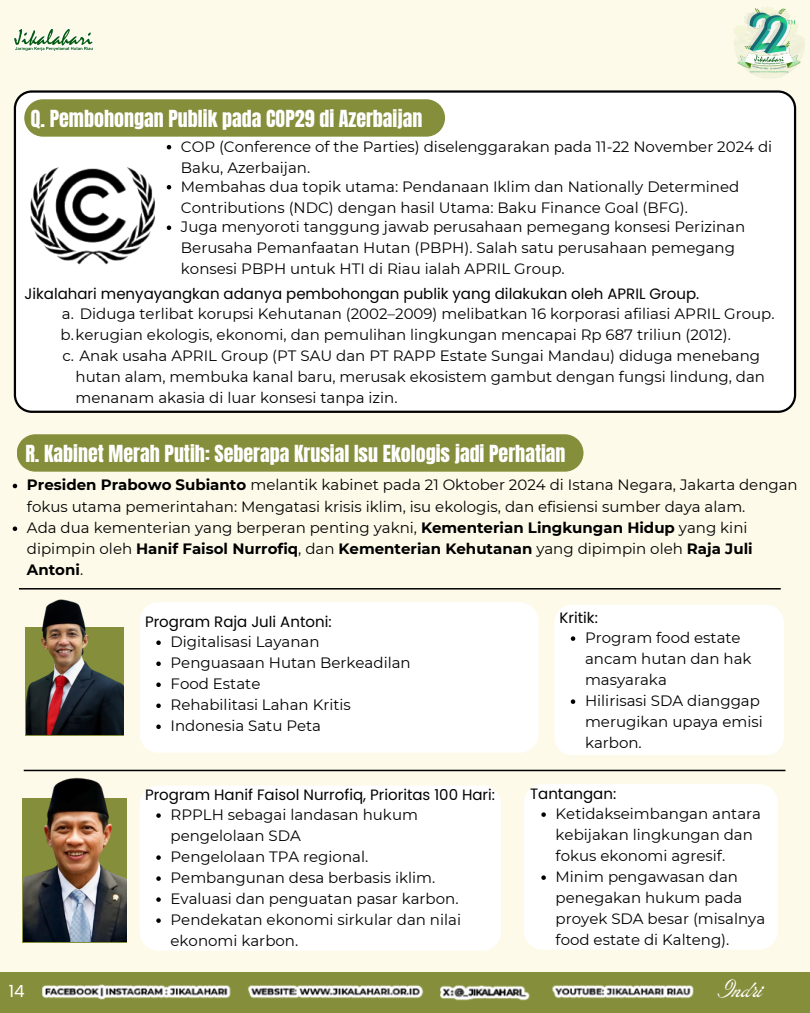
<style>
.page{position:relative;width:810px;height:1013px;background:#fff}
.page>*{position:absolute;margin:0;border:0;box-sizing:border-box;transform-origin:0 0}
.t1{font:24px "ED Lavonia";color:#fff}
.t2{font:20px "Anton";color:#fff}
.t3{font:16.7px "Poppins";color:#fff}
.t4{font:15px/21px "Montserrat";color:#000}
.t5{font:15px "Poppins";color:#000}
.s1{font-weight:700}
</style>
<div class="page">
<div style="left:0;top:0;width:810px;height:1012px;background:#fefae9"></div>
<img style="left:13px;top:28px;width:81px;height:24px">
<img style="left:734px;top:6px;width:71px;height:73px">
<div style="left:14px;top:90px;width:782px;height:323px;background:#fff"></div>
<svg style="left:24px;top:99px;width:421px;height:38px;background:#899242"></svg>
<img style="left:26px;top:155px;width:132px;height:123px">
<div style="left:17px;top:434px;width:567px;height:37px;background:#858e3b"></div>
<hr style="left:19px;top:588px;width:762px;height:1px;background:#000">
<img style="left:23px;top:777px;width:103px;height:165px">
<img style="left:27px;top:600px;width:97px;height:135px">
<div style="left:140px;top:602px;width:399px;height:150px;background:#fff"></div>
<svg style="left:167px;top:145px;width:4px;height:4px"></svg>
<svg style="left:167px;top:185px;width:4px;height:4px"></svg>
<svg style="left:167px;top:225px;width:4px;height:5px"></svg>
<svg style="left:13px;top:484px;width:4px;height:4px"></svg>
<svg style="left:13px;top:526px;width:4px;height:5px"></svg>
<svg style="left:156px;top:640px;width:5px;height:5px"></svg>
<svg style="left:156px;top:661px;width:5px;height:5px"></svg>
<svg style="left:156px;top:682px;width:5px;height:5px"></svg>
<svg style="left:156px;top:703px;width:5px;height:5px"></svg>
<svg style="left:156px;top:724px;width:5px;height:5px"></svg>
<div style="left:140px;top:786px;width:361px;height:164px;background:#fff"></div>
<svg style="left:156px;top:813px;width:5px;height:4px"></svg>
<svg style="left:156px;top:855px;width:5px;height:4px"></svg>
<svg style="left:156px;top:876px;width:5px;height:4px"></svg>
<svg style="left:156px;top:897px;width:5px;height:4px"></svg>
<svg style="left:156px;top:918px;width:5px;height:4px"></svg>
<div style="left:524px;top:784px;width:254px;height:165px;background:#fff"></div>
<svg style="left:541px;top:812px;width:5px;height:4px"></svg>
<svg style="left:541px;top:875px;width:5px;height:4px"></svg>
<div style="left:554px;top:604px;width:230px;height:151px;background:#fff"></div>
<svg style="left:571px;top:636px;width:4px;height:5px"></svg>
<svg style="left:571px;top:699px;width:4px;height:5px"></svg>
<hr style="left:24px;top:769px;width:761px;height:2px;background:#000">
<div style="left:0;top:971px;width:809px;height:41px;background:#858e3b"></div>
<img style="left:42px;top:984px;width:652px;height:17px">
<p class="t2" style="left:31px;top:104px;width:393px">Q. Pembohongan Publik pada COP29 di Azerbaijan</p>
<h2 class="t4" style="left:181px;top:136px;width:593px">COP (Conference of the Parties) diselenggarakan pada 11-22 November 2024 di<br>Baku, Azerbaijan.</h2>
<p class="t4" style="left:181px;top:176px;width:560px">Membahas dua topik utama: Pendanaan Iklim dan Nationally Determined<br>Contributions (NDC) dengan hasil Utama: Baku Finance Goal (BFG).</p>
<p class="t4" style="left:181px;top:216px;width:566px">Juga menyoroti tanggung jawab perusahaan pemegang konsesi Perizinan<br>Berusaha Pemanfaatan Hutan (PBPH). Salah satu perusahaan pemegang konsesi PBPH untuk HTI di Riau ialah APRIL Group.</p>
<p class="t5" style="left:25px;top:283px;width:676px">Jikalahari menyayangkan adanya pembohongan publik yang dilakukan oleh APRIL Group.</p>
<p class="t4" style="left:62px;top:303px;width:714px">a. Diduga terlibat korupsi Kehutanan (2002–2009) melibatkan 16 korporasi afiliasi APRIL Group.</p>
<p class="t4" style="left:61px;top:324px;width:672px">b.kerugian ekologis, ekonomi, dan pemulihan lingkungan mencapai Rp 687 triliun (2012).</p>
<p class="t4" style="left:76px;top:345px;width:691px;text-indent:-13px">c. Anak usaha APRIL Group (PT SAU dan PT RAPP Estate Sungai Mandau) diduga menebang hutan alam, membuka kanal baru, merusak ekosistem gambut dengan fungsi lindung, dan menanam akasia di luar konsesi tanpa izin.</p>
<p class="t2" style="left:25px;top:439px;width:542px">R. Kabinet Merah Putih: Seberapa Krusial Isu Ekologis jadi Perhatian</p>
<p class="t4" style="left:27px;top:474px;width:772px"><span class="s1">Presiden Prabowo Subianto</span> melantik kabinet pada 21 Oktober 2024 di Istana Negara, Jakarta dengan fokus utama pemerintahan: Mengatasi krisis iklim, isu ekologis, dan efisiensi sumber daya alam.</p>
<p class="t4" style="left:27px;top:517px;width:727px">Ada dua kementerian yang berperan penting yakni, <span class="s1">Kementerian Lingkungan Hidup</span> yang kini dipimpin oleh <span class="s1">Hanif Faisol Nurrofiq</span>, dan <span class="s1">Kementerian Kehutanan</span> yang dipimpin oleh <span class="s1">Raja Juli<br>Antoni</span>.</p>
<h2 class="t5" style="left:145px;top:611px;width:188px">Program Raja Juli Antoni:</h2>
<p class="t4" style="left:171px;top:631px;width:151px">Digitalisasi Layanan</p>
<p class="t4" style="left:171px;top:652px;width:242px">Penguasaan Hutan Berkeadilan</p>
<p class="t4" style="left:171px;top:673px;width:91px">Food Estate</p>
<p class="t4" style="left:171px;top:694px;width:182px">Rehabilitasi Lahan Kritis</p>
<p class="t4" style="left:171px;top:715px;width:152px">Indonesia Satu Peta</p>
<p class="t5" style="left:560px;top:607px;width:40px">Kritik:</p>
<p class="t4" style="left:585px;top:627px;width:168px">Program food estate ancam hutan dan hak masyaraka</p>
<p class="t4" style="left:585px;top:690px;width:179px">Hilirisasi SDA dianggap merugikan upaya emisi karbon.</p>
<p class="t5" style="left:145px;top:784px;width:352px">Program Hanif Faisol Nurrofiq, Prioritas 100 Hari:</p>
<p class="t4" style="left:171px;top:804px;width:249px">RPPLH sebagai landasan hukum pengelolaan SDA</p>
<p class="t4" style="left:171px;top:846px;width:199px">Pengelolaan TPA regional.</p>
<p class="t4" style="left:171px;top:867px;width:266px">Pembangunan desa berbasis iklim.</p>
<p class="t4" style="left:171px;top:888px;width:289px">Evaluasi dan penguatan pasar karbon.</p>
<p class="t4" style="left:171px;top:909px;width:292px">Pendekatan ekonomi sirkular dan nilai ekonomi karbon.</p>
<p class="t5" style="left:530px;top:783px;width:88px">Tantangan:</p>
<p class="t4" style="left:556px;top:803px;width:207px">Ketidakseimbangan antara kebijakan lingkungan dan fokus ekonomi agresif.</p>
<p class="t4" style="left:556px;top:866px;width:211px">Minim pengawasan dan penegakan hukum pada proyek SDA besar (misalnya food estate di Kalteng).</p>
<p class="t3" style="left:9px;top:979px;width:17px">14</p>
<p class="t1" style="left:718px;top:977px;width:46px">Indri</p>
</div>
